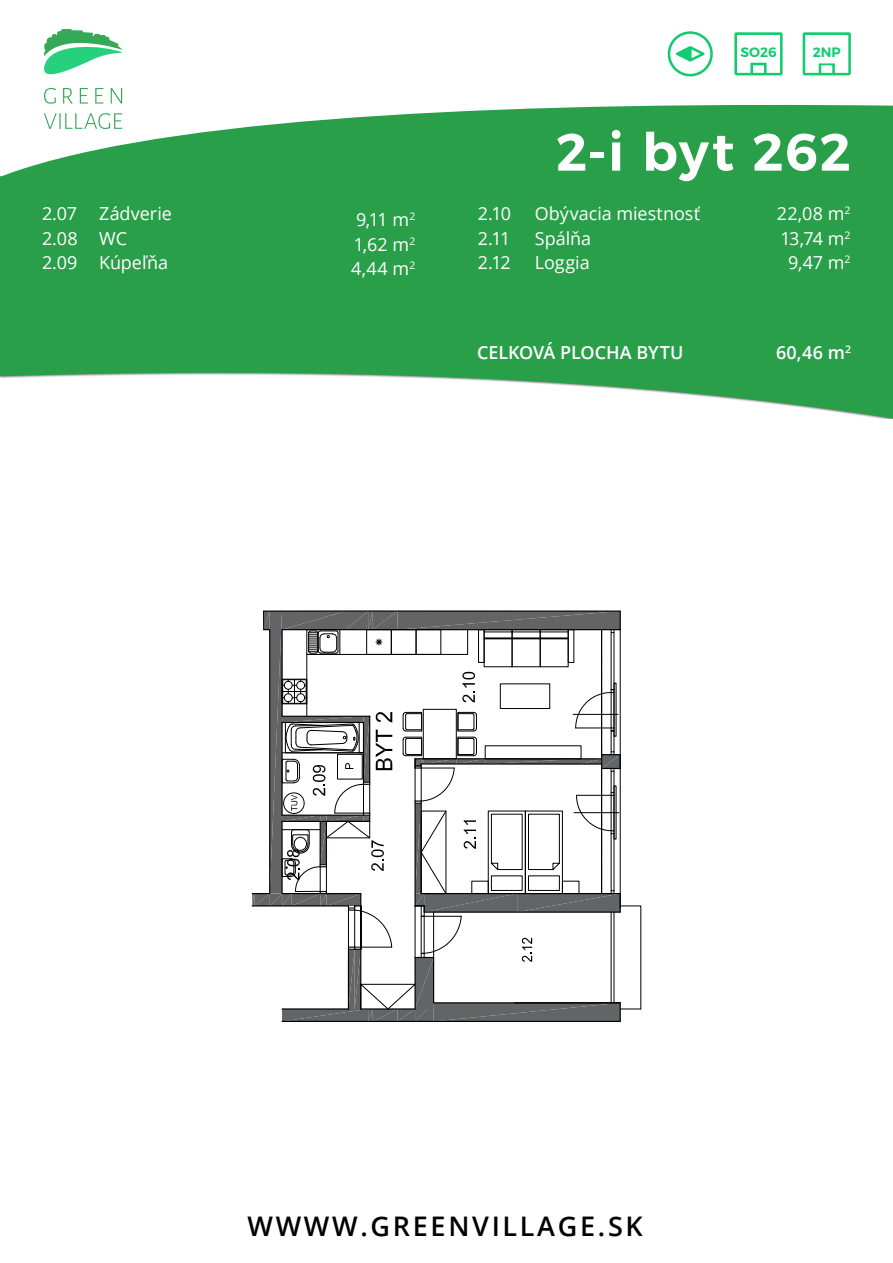
<style>
.page{position:relative;width:893px;height:1263px;background:#fff}
.page>*{position:absolute;margin:0;border:0;box-sizing:border-box;transform-origin:0 0}
.t1{font:600 52.5px "Montserrat";letter-spacing:.03em;color:#fff}
.t2{font:600 27px "Open Sans";letter-spacing:.1em;color:#000}
.t3{font:18px/24.6px "Open Sans";letter-spacing:-.005em;color:#fff;text-align:justify}
.t4{font:600 18px "Open Sans";letter-spacing:-.005em;color:#fff}
.t5{font:600 13.5px "Montserrat";color:#11cb6e}
</style>
<div class="page">
<svg style="left:0;top:176px;width:893px;height:242px;background:#47ac63"></svg>
<svg style="left:2px;top:33px;width:891px;height:143px"></svg>
<svg style="left:668px;top:31px;width:45px;height:45px"></svg>
<svg style="left:803px;top:32px;width:48px;height:43px"></svg>
<svg style="left:734px;top:32px;width:49px;height:43px"></svg>
<svg style="left:42px;top:29px;width:80px;height:75px"></svg>
<svg style="left:44px;top:113px;width:78px;height:16px"></svg>
<hr style="left:282px;top:1021px;width:338px;height:1px;background:#000">
<svg style="left:252px;top:610px;width:389px;height:411px"></svg>
<p class="t5" style="left:740px;top:44px;width:38px">SO26</p>
<p class="t5" style="left:813px;top:44px;width:29px">2NP</p>
<h1 class="t1" style="left:556px;top:119px;width:296px">2-i byt 262</h1>
<p class="t3" style="left:42px;top:201px;width:37px">2.07<br>2.08<br>2.09</p>
<p class="t3" style="left:99px;top:201px;width:74px;text-align:left">Zádverie<br>WC<br>Kúpeľňa</p>
<p class="t3" style="left:351px;top:207px;width:66px">9,11 m<sup>2<br></sup>1,62 m<sup>2<br></sup>4,44 m<sup>2</sup></p>
<p class="t3" style="left:478px;top:201px;width:35px">2.10<br>2.11<br>2.12</p>
<p class="t3" style="left:535px;top:201px;width:167px;text-align:left">Obývacia miestnosť<br>Spálňa<br>Loggia</p>
<p class="t3" style="left:777px;top:201px;width:75px;text-align:right">22,08 m<sup>2<br></sup>13,74 m<sup>2<br></sup>9,47 m<sup>2</sup></p>
<p class="t4" style="left:477px;top:341px;width:208px">CELKOVÁ PLOCHA BYTU</p>
<p class="t4" style="left:776px;top:341px;width:77px">60,46 m<sup>2</sup></p>
<h2 class="t2" style="left:247px;top:1208px;width:397px">WWWW.GREENVILLAGE.SK</h2>
</div>
